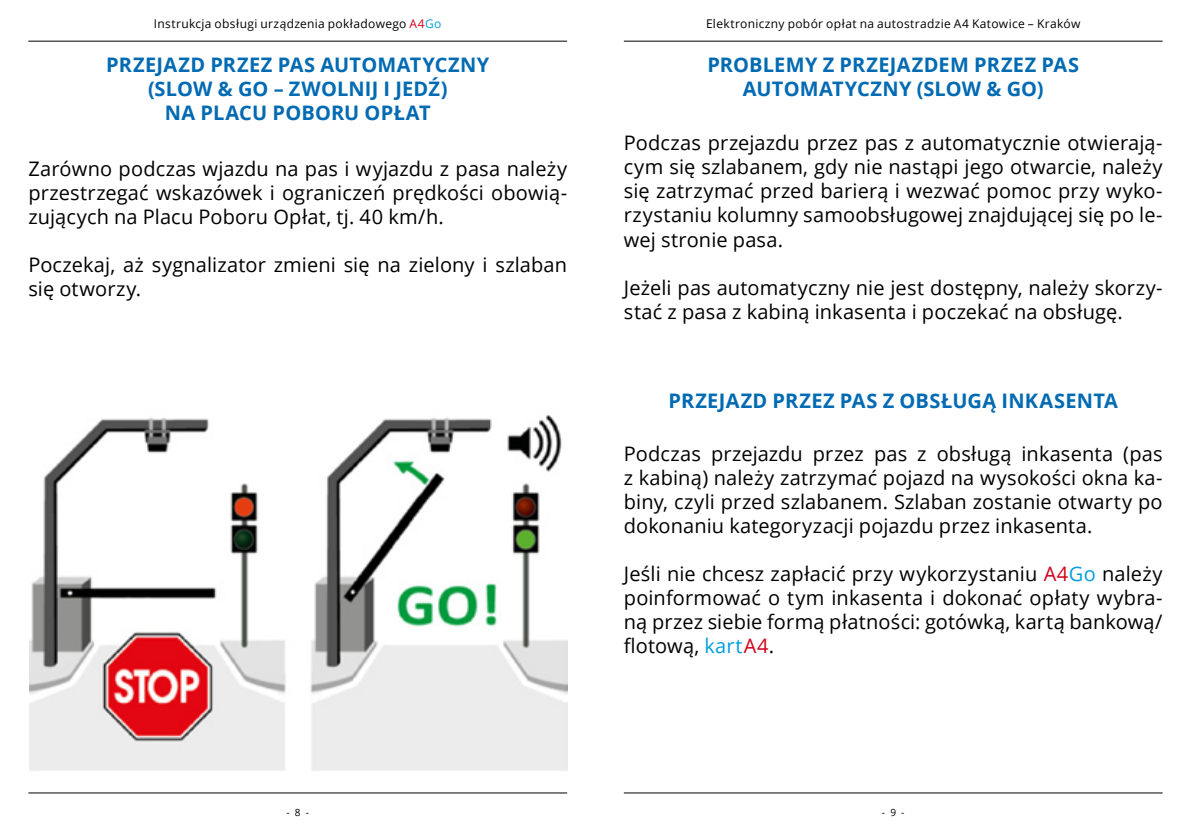
<style>
.page{position:relative;width:1191px;height:840px;background:#fff}
.page>*{position:absolute;margin:0;border:0;box-sizing:border-box;transform-origin:0 0}
.t1{font:20px/24px "Open Sans";letter-spacing:.005em;color:#000;text-align:justify}
.t2{font:700 20px/24px "Open Sans";letter-spacing:.01em;color:#006ab2;text-align:center}
.t3{font:12px "Open Sans";letter-spacing:.025em;color:#000}
.t4{font:10px "Open Sans";color:#000}
.s1{color:#d10019}
.s2{color:#009ee0}
</style>
<div class="page">
<hr style="left:28px;top:792px;width:539px;height:1px;background:#000">
<hr style="left:28px;top:41px;width:539px;height:1px;background:#000">
<hr style="left:624px;top:792px;width:538px;height:1px;background:#000">
<hr style="left:624px;top:41px;width:538px;height:1px;background:#000">
<img style="left:29px;top:414px;width:538px;height:357px">
<p class="t3" style="left:154px;top:15px;width:289px">Instrukcja obsługi urządzenia pokładowego <span class="s1">A4</span><span class="s2">Go</span></p>
<p class="t3" style="left:706px;top:15px;width:376px">Elektroniczny pobór opłat na autostradzie A4 Katowice – Kraków</p>
<p class="t2" style="left:106px;top:52px;width:384px">PRZEJAZD PRZEZ PAS AUTOMATYCZNY (SLOW &amp; GO – ZWOLNIJ I JEDŹ)<br>NA PLACU POBORU OPŁAT</p>
<p class="t1" style="left:28px;top:156px;width:540px">Zarówno podczas wjazdu na pas i wyjazdu z pasa należy przestrzegać wskazówek i ograniczeń prędkości obowią&shy;zujących na Placu Poboru Opłat, tj. 40 km/h.</p>
<p class="t1" style="left:28px;top:252px;width:540px">Poczekaj, aż sygnalizator zmieni się na zielony i szlaban się otworzy.</p>
<p class="t2" style="left:707px;top:52px;width:373px">PROBLEMY Z PRZEJAZDEM PRZEZ PAS<br>AUTOMATYCZNY (SLOW &amp; GO)</p>
<p class="t1" style="left:624px;top:130px;width:540px">Podczas przejazdu przez pas z automatycznie otwierają&shy;cym się szlabanem, gdy nie nastąpi jego otwarcie, należy się zatrzymać przed barierą i wezwać pomoc przy wyko&shy;rzystaniu kolumny samoobsługowej znajdującej się po le&shy;wej stronie pasa.</p>
<p class="t1" style="left:624px;top:274px;width:540px">Jeżeli pas automatyczny nie jest dostępny, należy skorzy&shy;stać z pasa z kabiną inkasenta i poczekać na obsługę.</p>
<p class="t2" style="left:668px;top:388px;width:13px">PRZEJAZD</p>
<p class="t2" style="left:772px;top:388px;width:13px">PRZEZ</p>
<p class="t2" style="left:840px;top:388px;width:13px">PAS</p>
<p class="t2" style="left:882px;top:388px;width:32px">Z OBSŁUGĄ</p>
<p class="t2" style="left:1001px;top:388px;width:22px">INKASENTA</p>
<p class="t1" style="left:624px;top:441px;width:540px">Podczas przejazdu przez pas z obsługą inkasenta (pas z kabiną) należy zatrzymać pojazd na wysokości okna ka&shy;biny, czyli przed szlabanem. Szlaban zostanie otwarty po dokonaniu kategoryzacji pojazdu przez inkasenta.</p>
<p class="t1" style="left:624px;top:561px;width:540px">Jeśli nie chcesz zapłacić przy wykorzystaniu <span class="s1">A4</span><span class="s2">Go</span> należy poinformować o tym inkasenta i dokonać opłaty wybra&shy;ną przez siebie formą płatności: gotówką, kartą bankową/ flotową, <span class="s2">kart</span><span class="s1">A4</span>.</p>
<p class="t4" style="left:286px;top:804px;width:24px">- 8 -</p>
<p class="t4" style="left:882px;top:804px;width:24px">- 9 -</p>
</div>
